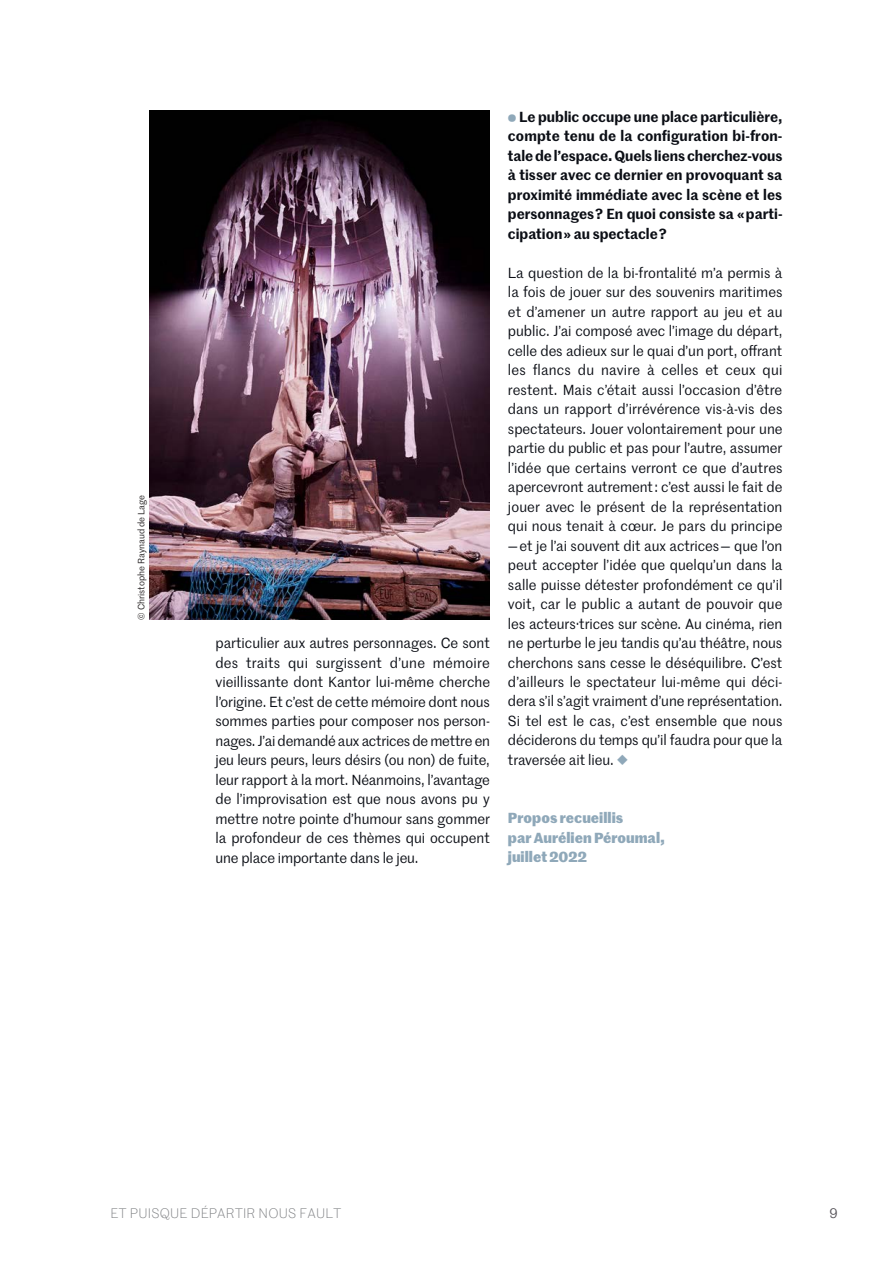
<style>
.page{position:relative;width:893px;height:1263px;background:#fff}
.page>*{position:absolute;margin:0;border:0;box-sizing:border-box;transform-origin:0 0}
.t1{font:14.25px/19.5px "Marr Sans";letter-spacing:-.005em;color:#0b0e15;text-align:justify}
.t2{font:600 14.25px/19.5px "Marr Sans";color:#0b0e15;text-align:justify}
.t3{font:700 14.25px/19.5px "Marr Sans";color:#8fa8b9}
.t4{font:300 13.5px "Marr Sans";letter-spacing:.02em;color:#808285}
.t5{font:13.5px "Marr Sans";color:#565359}
.t6{font:9px "Marr Sans";color:#231f20}
.s1{font-family:"Bely Display";font-weight:400;font-size:10.8px;color:#8fa8b9}
.s2{font-family:"Bely Display";color:#8fa8b9}
</style>
<div class="page">
<img style="left:149px;top:111px;width:340px;height:509px">
<p class="t6" style="left:135px;top:620px;width:126px;rotate:-90deg">© Christophe Raynaud de Lage</p>
<p class="t1" style="left:215px;top:633px;width:276px">particulier aux autres personnages. Ce sont des traits qui surgissent d’une mémoire vieillissante dont Kantor lui-même cherche l’origine. Et c’est de cette mémoire dont nous sommes parties pour composer nos person&shy;nages. J’ai demandé aux actrices de mettre en jeu leurs peurs, leurs désirs (ou non) de fuite, leur rapport à la mort. Néanmoins, l’avantage de l’improvisation est que nous avons pu y mettre notre pointe d’humour sans gommer la profondeur de ces thèmes qui occupent une place importante dans le jeu.</p>
<p class="t2" style="left:508px;top:106px;width:276px"><span class="s1">s</span> Le public occupe une place particulière, compte tenu de la configuration bi-fron&shy;tale de l’espace. Quels liens cherchez-vous à tisser avec ce dernier en provoquant sa proximité immédiate avec la scène et les personnages ? En quoi consiste sa « parti&shy;cipation » au spectacle ?</p>
<p class="t1" style="left:508px;top:262px;width:276px">La question de la bi-frontalité m’a permis à la fois de jouer sur des souvenirs maritimes et d’amener un autre rapport au jeu et au public. J’ai composé avec l’image du départ, celle des adieux sur le quai d’un port, offrant les flancs du navire à celles et ceux qui restent. Mais c’était aussi l’occasion d’être dans un rapport d’irrévérence vis-à-vis des spectateurs. Jouer volontairement pour une partie du public et pas pour l’autre, assumer l’idée que certains verront ce que d’autres apercevront autrement : c’est aussi le fait de jouer avec le présent de la représentation qui nous tenait à cœur. Je pars du principe</p>
<p class="t1" style="left:508px;top:535px;width:276px">— et je l’ai souvent dit aux actrices — que l’on peut accepter l’idée que quelqu’un dans la salle puisse détester profondément ce qu’il voit, car le public a autant de pouvoir que les acteurs·trices sur scène. Au cinéma, rien ne perturbe le jeu tandis qu’au théâtre, nous cherchons sans cesse le déséquilibre. C’est d’ailleurs le spectateur lui-même qui déci&shy;dera s’il s’agit vraiment d’une représentation.<br>Si tel est le cas, c’est ensemble que nous déciderons du temps qu’il faudra pour que la traversée ait lieu. <span class="s2">E</span></p>
<p class="t3" style="left:508px;top:807px;width:159px">Propos recueillis<br>par Aurélien Péroumal, juillet 2022</p>
<p class="t4" style="left:111px;top:1204px;width:232px">ET PUISQUE DÉPARTIR NOUS FAULT</p>
<p class="t5" style="left:829px;top:1204px;width:10px">9</p>
</div>
